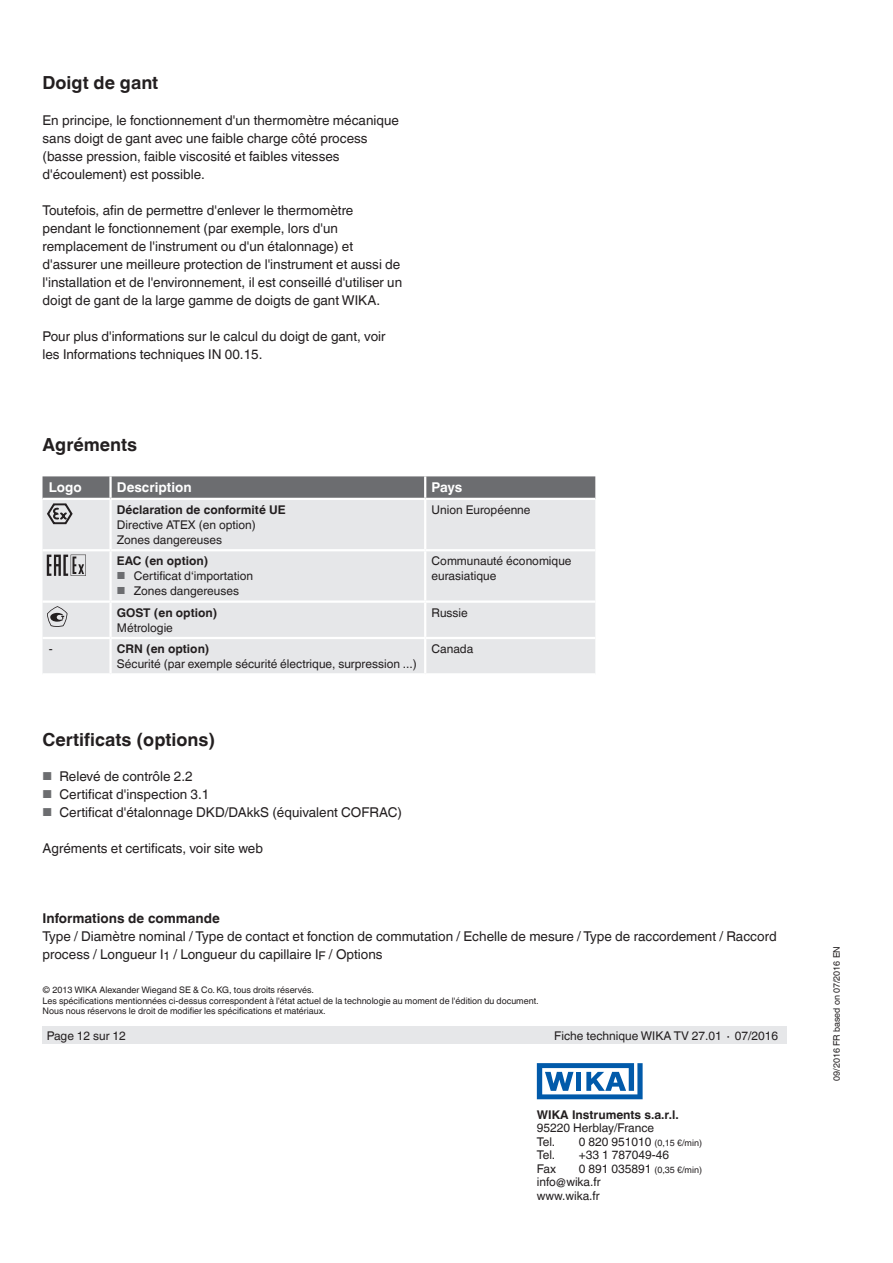
<style>
.page{position:relative;width:893px;height:1263px;background:#fff}
.page>*{position:absolute;margin:0;border:0;box-sizing:border-box;transform-origin:0 0}
.t1{font:700 18px "Helvetica World";color:#231f20}
.t2{font:13.5px/18px "Helvetica World";color:#231f20}
.t3{font:700 13.5px "Helvetica World";color:#231f20}
.t4{font:700 13.5px "Helvetica World";color:#fff}
.t5{font:12px/13.5px "Helvetica World";color:#231f20}
.t6{font:700 12px "Helvetica World";color:#231f20}
.t7{font:9px/10.5px "Helvetica World";color:#231f20}
.s1{font-size:10.2px;color:#6c6d70}
.s2{font-size:11.55px;color:#6c6d70}
.s3{font-size:12px}
</style>
<div class="page">
<svg style="left:537px;top:1063px;width:106px;height:36px"></svg>
<div style="left:43px;top:1027px;width:744px;height:17px;background:#e6e7e9"></div>
<div style="left:43px;top:524px;width:552px;height:149px;background:#e6e7e9"></div>
<hr style="left:111px;top:549px;width:314px;height:2px;background:#fff">
<hr style="left:111px;top:600px;width:314px;height:3px;background:#fff">
<hr style="left:111px;top:637px;width:314px;height:2px;background:#fff">
<hr style="left:43px;top:549px;width:68px;height:2px;background:#fff">
<hr style="left:43px;top:637px;width:68px;height:2px;background:#fff">
<hr style="left:425px;top:549px;width:170px;height:2px;background:#fff">
<hr style="left:425px;top:637px;width:170px;height:2px;background:#fff">
<hr style="left:425px;top:600px;width:170px;height:3px;background:#fff">
<hr style="left:43px;top:600px;width:68px;height:3px;background:#fff">
<hr style="left:424px;top:500px;width:2px;height:49px;background:#fff">
<hr style="left:109px;top:500px;width:3px;height:49px;background:#fff">
<hr style="left:424px;top:551px;width:2px;height:49px;background:#fff">
<hr style="left:424px;top:603px;width:2px;height:34px;background:#fff">
<hr style="left:424px;top:639px;width:2px;height:34px;background:#fff">
<hr style="left:109px;top:551px;width:3px;height:49px;background:#fff">
<hr style="left:109px;top:603px;width:3px;height:34px;background:#fff">
<hr style="left:109px;top:639px;width:3px;height:34px;background:#fff">
<svg style="left:43px;top:476px;width:552px;height:48px;background:#b0b0b3"></svg>
<svg style="left:47px;top:555px;width:39px;height:21px"></svg>
<svg style="left:47px;top:606px;width:20px;height:21px"></svg>
<h1 class="t1" style="left:43px;top:73px;width:117px">Doigt de gant</h1>
<p class="t2" style="left:43px;top:112px;width:358px">En principe, le fonctionnement d'un thermomètre mécanique sans doigt de gant avec une faible charge côté process (basse pression, faible viscosité et faibles vitesses d'écoulement) est possible.</p>
<p class="t2" style="left:43px;top:202px;width:361px">Toutefois, afin de permettre d'enlever le thermomètre pendant le fonctionnement (par exemple, lors d'un remplacement de l'instrument ou d'un étalonnage) et d'assurer une meilleure protection de l'instrument et aussi de l'installation et de l'environnement, il est conseillé d'utiliser un doigt de gant de la large gamme de doigts de gant WIKA.</p>
<p class="t2" style="left:43px;top:328px;width:345px">Pour plus d'informations sur le calcul du doigt de gant, voir les Informations techniques IN 00.15.</p>
<h1 class="t1" style="left:43px;top:435px;width:96px">Agréments</h1>
<p class="t4" style="left:49px;top:480px;width:34px">Logo</p>
<p class="t4" style="left:117px;top:480px;width:76px">Description</p>
<p class="t4" style="left:432px;top:480px;width:32px">Pays</p>
<p class="t6" style="left:117px;top:503px;width:170px">Déclaration de conformité UE</p>
<p class="t5" style="left:117px;top:517px;width:140px;line-height:15px">Directive ATEX (en option)<br>Zones dangereuses</p>
<p class="t5" style="left:432px;top:503px;width:100px">Union Européenne</p>
<p class="t6" style="left:117px;top:554px;width:93px">EAC (en option)</p>
<p class="t5" style="left:117px;top:569px;width:138px"><span class="s1">■</span> Certificat d‘importation</p>
<p class="t5" style="left:117px;top:584px;width:124px"><span class="s1">■</span> Zones dangereuses</p>
<p class="t5" style="left:432px;top:554px;width:142px;line-height:15px">Communauté économique eurasiatique</p>
<p class="t6" style="left:117px;top:605px;width:102px">GOST (en option)</p>
<p class="t5" style="left:117px;top:621px;width:58px">Métrologie</p>
<p class="t5" style="left:432px;top:606px;width:38px">Russie</p>
<p class="t5" style="left:49px;top:642px;width:5px">-</p>
<p class="t6" style="left:117px;top:642px;width:94px">CRN (en option)</p>
<p class="t5" style="left:117px;top:657px;width:302px">Sécurité (par exemple sécurité électrique, surpression ...)</p>
<p class="t5" style="left:432px;top:642px;width:43px">Canada</p>
<h1 class="t1" style="left:43px;top:729px;width:174px">Certificats (options)</h1>
<p class="t2" style="left:43px;top:767px;width:152px"><span class="s2">■</span> Relevé de contrôle 2.2</p>
<p class="t2" style="left:43px;top:785px;width:168px"><span class="s2">■</span> Certificat d'inspection 3.1</p>
<p class="t2" style="left:43px;top:803px;width:361px"><span class="s2">■</span> Certificat d'étalonnage DKD/DAkkS (équivalent COFRAC)</p>
<p class="t2" style="left:43px;top:839px;width:222px">Agréments et certificats, voir site web</p>
<p class="t3" style="left:43px;top:910px;width:179px">Informations de commande</p>
<p class="t2" style="left:43px;top:927px;width:736px">Type / Diamètre nominal / Type de contact et fonction de commutation / Echelle de mesure / Type de raccordement / Raccord process / Longueur I<sub>1</sub> / Longueur du capillaire I<sub>F</sub> / Options</p>
<p class="t7" style="left:43px;top:985px;width:498px">© 2013 WIKA Alexander Wiegand SE &amp; Co. KG, tous droits réservés.<br>Les spécifications mentionnées ci-dessus correspondent à l'état actuel de la technologie au moment de l'édition du document.<br>Nous nous réservons le droit de modifier les spécifications et matériaux.</p>
<p class="t5" style="left:47px;top:1029px;width:81px">Page 12 sur 12</p>
<p class="t5" style="left:554px;top:1029px;width:225px">Fiche technique WIKA TV 27.01 ∙ 07/2016</p>
<p class="t6" style="left:537px;top:1107px;width:143px">WIKA Instruments s.a.r.l.</p>
<p class="t5" style="left:537px;top:1121px;width:119px">95220 Herblay/France<br>Tel.</p>
<p class="t7" style="left:579px;top:1137px;width:125px"><span class="s3">0 820 951010</span> (0,15 €/min)</p>
<p class="t5" style="left:537px;top:1148px;width:20px">Tel.</p>
<p class="t5" style="left:579px;top:1148px;width:92px">+33 1 787049-46</p>
<p class="t5" style="left:537px;top:1161px;width:21px">Fax</p>
<p class="t7" style="left:579px;top:1164px;width:125px"><span class="s3">0 891 035891</span> (0,35 €/min)</p>
<p class="t5" style="left:537px;top:1175px;width:65px">info@wika.fr www.wika.fr</p>
<p class="t7" style="left:831px;top:1081px;width:136px;rotate:-90deg">09/2016 FR based on 07/2016 EN</p>
</div>
